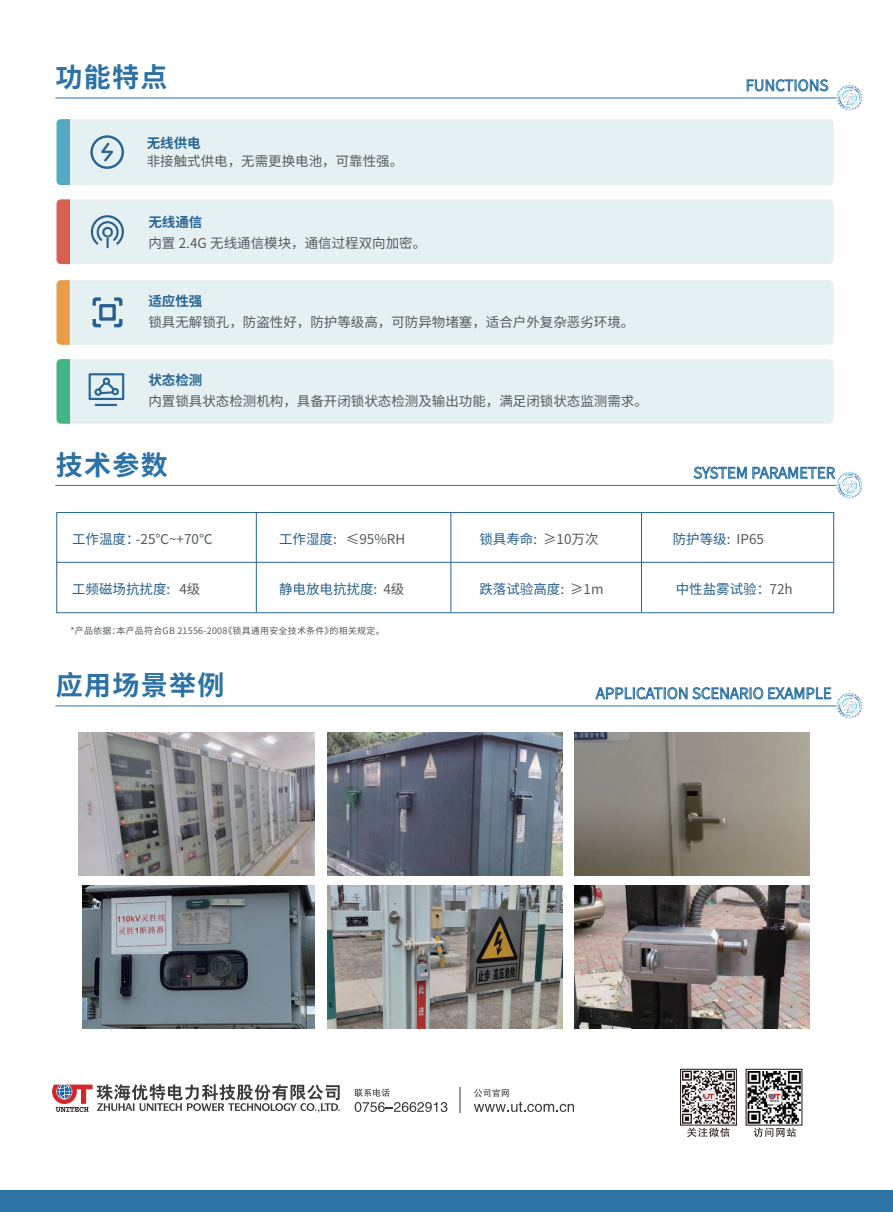
<style>
.page{position:relative;width:893px;height:1212px;background:#fff}
.page>*{position:absolute;margin:0;border:0;box-sizing:border-box;transform-origin:0 0}
.t1{font:700 27px "Source Han Sans SC";letter-spacing:.05em;color:#2c72a4}
.t2{font:13.5px "Source Han Sans SC";color:#575a5b}
.t3{font:13.5px "Source Han Sans SC";color:#26608b}
.t4{font:13.5px "Source Han Sans SC";color:#56595b}
.t5{font:700 13.5px "Source Han Sans SC";color:#276493}
.t6{font:9px "Source Han Sans SC";letter-spacing:.025em;color:#56595b}
.s1{color:#56595b}
.s2{color:#26608b}
</style>
<div class="page">
<svg style="left:693px;top:466px;width:142px;height:13px"></svg>
<hr style="left:55px;top:485px;width:781px;height:1px;background:#2e72a8">
<img style="left:836px;top:472px;width:27px;height:26px">
<svg style="left:595px;top:687px;width:236px;height:12px"></svg>
<hr style="left:55px;top:706px;width:781px;height:1px;background:#2e72a8">
<img style="left:836px;top:692px;width:27px;height:27px">
<div style="left:56px;top:512px;width:778px;height:101px;border:1px solid #286494"></div>
<hr style="left:56px;top:562px;width:778px;height:1px;background:#286494">
<hr style="left:256px;top:512px;width:1px;height:100px;background:#286494">
<hr style="left:451px;top:512px;width:1px;height:100px;background:#286494">
<hr style="left:641px;top:512px;width:1px;height:100px;background:#286494">
<svg style="left:747px;top:79px;width:81px;height:12px"></svg>
<hr style="left:55px;top:98px;width:781px;height:1px;background:#2e72a8">
<img style="left:836px;top:84px;width:26px;height:27px">
<svg style="left:680px;top:1069px;width:57px;height:56px"></svg>
<svg style="left:746px;top:1069px;width:56px;height:56px"></svg>
<img style="left:748px;top:1071px;width:52px;height:52px">
<svg style="left:682px;top:1070px;width:53px;height:67px"></svg>
<svg style="left:754px;top:1127px;width:42px;height:10px"></svg>
<svg style="left:354px;top:1088px;width:93px;height:24px"></svg>
<svg style="left:459px;top:1087px;width:1px;height:26px"></svg>
<svg style="left:52px;top:1084px;width:288px;height:28px"></svg>
<svg style="left:474px;top:1089px;width:100px;height:23px"></svg>
<div style="left:0;top:1191px;width:893px;height:21px;background:#2c72a4"></div>
<div style="left:57px;top:359px;width:776px;height:65px;background:#e5f0f3;border-radius:4px"></div>
<div style="left:57px;top:359px;width:13px;height:65px;background:#44b588"></div>
<div style="left:57px;top:280px;width:776px;height:65px;background:#e5f0f3;border-radius:4px"></div>
<svg style="left:57px;top:280px;width:13px;height:65px"></svg>
<div style="left:57px;top:199px;width:776px;height:65px;background:#e5f0f3;border-radius:4px"></div>
<div style="left:57px;top:199px;width:13px;height:65px;background:#d95f53"></div>
<div style="left:57px;top:119px;width:776px;height:66px;background:#e5f0f3;border-radius:4px"></div>
<div style="left:57px;top:119px;width:13px;height:66px;background:#54aac2"></div>
<svg style="left:89px;top:373px;width:35px;height:33px"></svg>
<svg style="left:90px;top:135px;width:34px;height:34px"></svg>
<svg style="left:90px;top:215px;width:34px;height:33px"></svg>
<svg style="left:93px;top:297px;width:29px;height:30px"></svg>
<img style="left:79px;top:733px;width:235px;height:142px">
<img style="left:327px;top:733px;width:236px;height:142px">
<img style="left:574px;top:733px;width:236px;height:142px">
<img style="left:83px;top:886px;width:231px;height:142px">
<img style="left:327px;top:886px;width:236px;height:142px">
<img style="left:574px;top:886px;width:236px;height:142px">
<h1 class="t1" style="left:55px;top:62px;width:114px">功能特点</h1>
<p class="t5" style="left:147px;top:135px;width:55px">无线供电</p>
<p class="t2" style="left:147px;top:153px;width:258px">非接触式供电，无需更换电池，可靠性强。</p>
<p class="t5" style="left:148px;top:214px;width:56px">无线通信</p>
<p class="t2" style="left:148px;top:235px;width:279px">内置 2.4G 无线通信模块，通信过程双向加密。</p>
<p class="t5" style="left:148px;top:294px;width:56px">适应性强</p>
<p class="t2" style="left:148px;top:315px;width:488px">锁具无解锁孔，防盗性好，防护等级高，可防异物堵塞，适合户外复杂恶劣环境。</p>
<p class="t5" style="left:148px;top:372px;width:56px">状态检测</p>
<p class="t2" style="left:148px;top:393px;width:501px">内置锁具状态检测机构，具备开闭锁状态检测及输出功能，满足闭锁状态监测需求。</p>
<h1 class="t1" style="left:56px;top:449px;width:114px">技术参数</h1>
<p class="t3" style="left:479px;top:531px;width:121px">锁具寿命: <span class="s1">≥10万次</span></p>
<p class="t4" style="left:72px;top:531px;width:142px"><span class="s2">工作温度：</span>-25℃~+70℃</p>
<p class="t3" style="left:72px;top:581px;width:130px">工频磁场抗扰度: <span class="s1">4级</span></p>
<p class="t3" style="left:479px;top:581px;width:126px">跌落试验高度: <span class="s1">≥1m</span></p>
<p class="t3" style="left:676px;top:581px;width:118px">中性盐雾试验：<span class="s1">72h</span></p>
<p class="t4" style="left:279px;top:531px;width:128px"><span class="s2">工作湿度:</span> ≤95%RH</p>
<p class="t3" style="left:673px;top:531px;width:93px">防护等级: <span class="s1">IP65</span></p>
<p class="t3" style="left:279px;top:581px;width:127px">静电放电抗扰度: <span class="s1">4级</span></p>
<p class="t6" style="left:70px;top:626px;width:316px">*产品依据：本产品符合GB 21556-2008《锁具通用安全技术条件》的相关规定。</p>
<h1 class="t1" style="left:56px;top:670px;width:170px">应用场景举例</h1>
</div>
